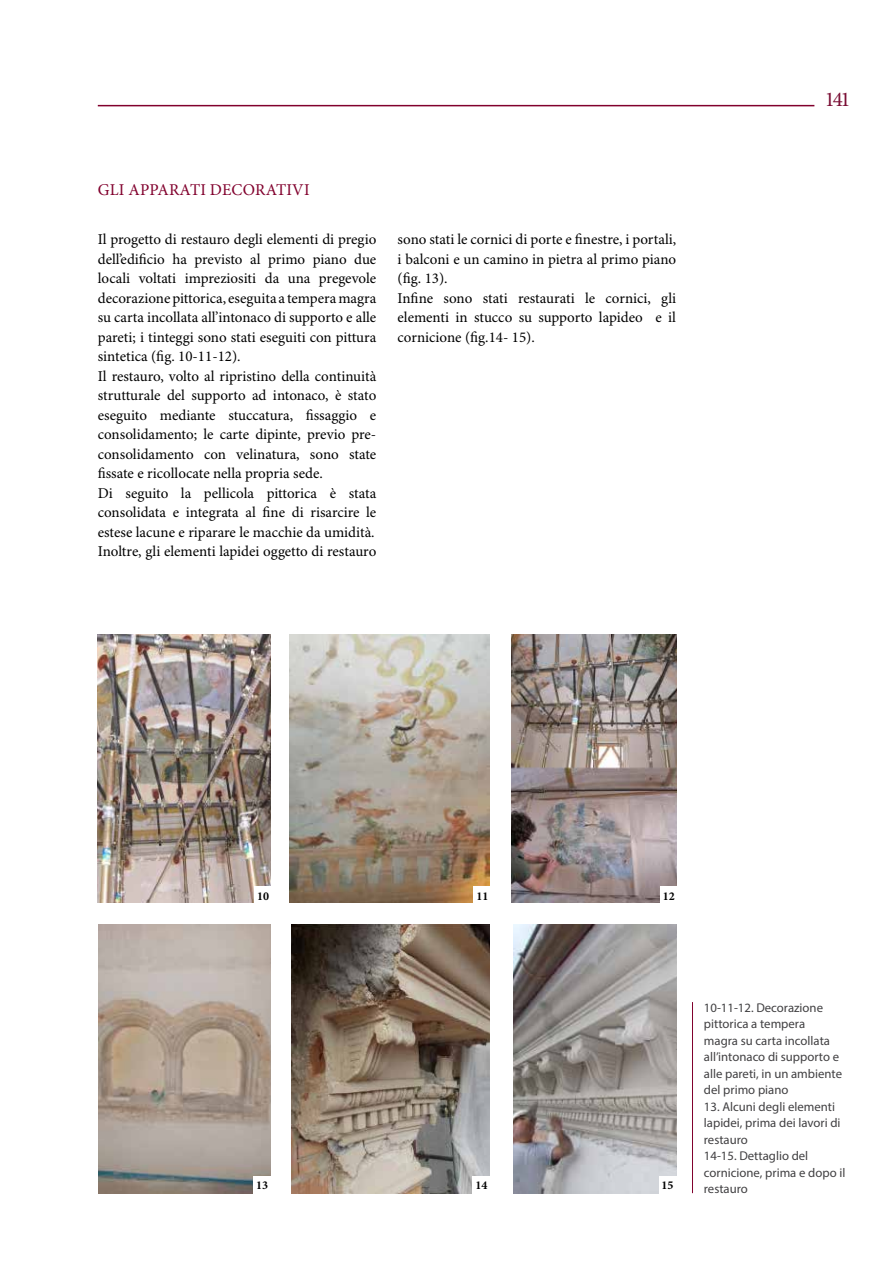
<style>
.page{position:relative;width:893px;height:1263px;background:#fff}
.page>*{position:absolute;margin:0;border:0;box-sizing:border-box;transform-origin:0 0}
.t1{font:21px "Minion Pro";color:#7a0e34}
.t2{font:16.5px "Minion Pro";letter-spacing:.01em;color:#81002d}
.t3{font:15px/19.5px "Minion Pro";color:#000}
.t4{font:12.75px/16.5px "Myriad Pro";color:#414042}
.t5{font:700 12px "Minion Pro";color:#000}
</style>
<div class="page">
<img style="left:289px;top:635px;width:201px;height:267px">
<img style="left:98px;top:635px;width:173px;height:267px">
<img style="left:98px;top:924px;width:173px;height:269px">
<img style="left:291px;top:924px;width:199px;height:269px">
<img style="left:513px;top:924px;width:163px;height:269px">
<img style="left:511px;top:635px;width:165px;height:267px">
<hr style="left:98px;top:105px;width:716px;height:1px;background:#81002d">
<hr style="left:692px;top:1002px;width:1px;height:191px;background:#81002d">
<div style="left:255px;top:887px;width:17px;height:17px;background:#fff"></div>
<div style="left:254px;top:1176px;width:17px;height:17px;background:#fff"></div>
<div style="left:474px;top:887px;width:17px;height:17px;background:#fff"></div>
<div style="left:473px;top:1176px;width:17px;height:17px;background:#fff"></div>
<div style="left:660px;top:887px;width:17px;height:17px;background:#fff"></div>
<div style="left:659px;top:1176px;width:17px;height:17px;background:#fff"></div>
<p class="t2" style="left:98px;top:179px;width:213px">GLI APPARATI DECORATIVI</p>
<p class="t3" style="left:98px;top:230px;width:280px">Il progetto di restauro degli elementi di pregio dell’edificio ha previsto al primo piano due locali voltati impreziositi da una pregevole decorazione pittorica, eseguita a tempera magra su carta incollata all’intonaco di supporto e alle pareti; i tinteggi sono stati eseguiti con pittura sintetica (fig. 10-11-12).<br>Il restauro, volto al ripristino della continuità strutturale del supporto ad intonaco, è stato eseguito mediante stuccatura, fissaggio e consolidamento; le carte dipinte, previo pre&shy;consolidamento con velinatura, sono state fissate e ricollocate nella propria sede.<br>Di seguito la pellicola pittorica è stata consolidata e integrata al fine di risarcire le estese lacune e riparare le macchie da umidità.<br>Inoltre, gli elementi lapidei oggetto di restauro</p>
<p class="t3" style="left:398px;top:230px;width:280px">sono stati le cornici di porte e finestre, i portali, i balconi e un camino in pietra al primo piano (fig. 13).<br>Infine sono stati restaurati le cornici, gli elementi in stucco su supporto lapideo e il cornicione (fig.14- 15).</p>
<h1 class="t1" style="left:825px;top:87px;width:27px">141</h1>
<p class="t5" style="left:257px;top:887px;width:13px">10</p>
<p class="t5" style="left:256px;top:1177px;width:13px">13</p>
<p class="t5" style="left:476px;top:887px;width:13px">11</p>
<p class="t5" style="left:475px;top:1177px;width:13px">14</p>
<p class="t5" style="left:663px;top:887px;width:13px">12</p>
<p class="t5" style="left:662px;top:1177px;width:13px">15</p>
<p class="t4" style="left:704px;top:999px;width:140px">10-11-12. Decorazione pittorica a tempera magra su carta incollata all’intonaco di supporto e alle pareti, in un ambiente del primo piano</p>
<p class="t4" style="left:704px;top:1098px;width:143px">13. Alcuni degli elementi lapidei, prima dei lavori di restauro<br>14-15. Dettaglio del cornicione, prima e dopo il restauro</p>
</div>
